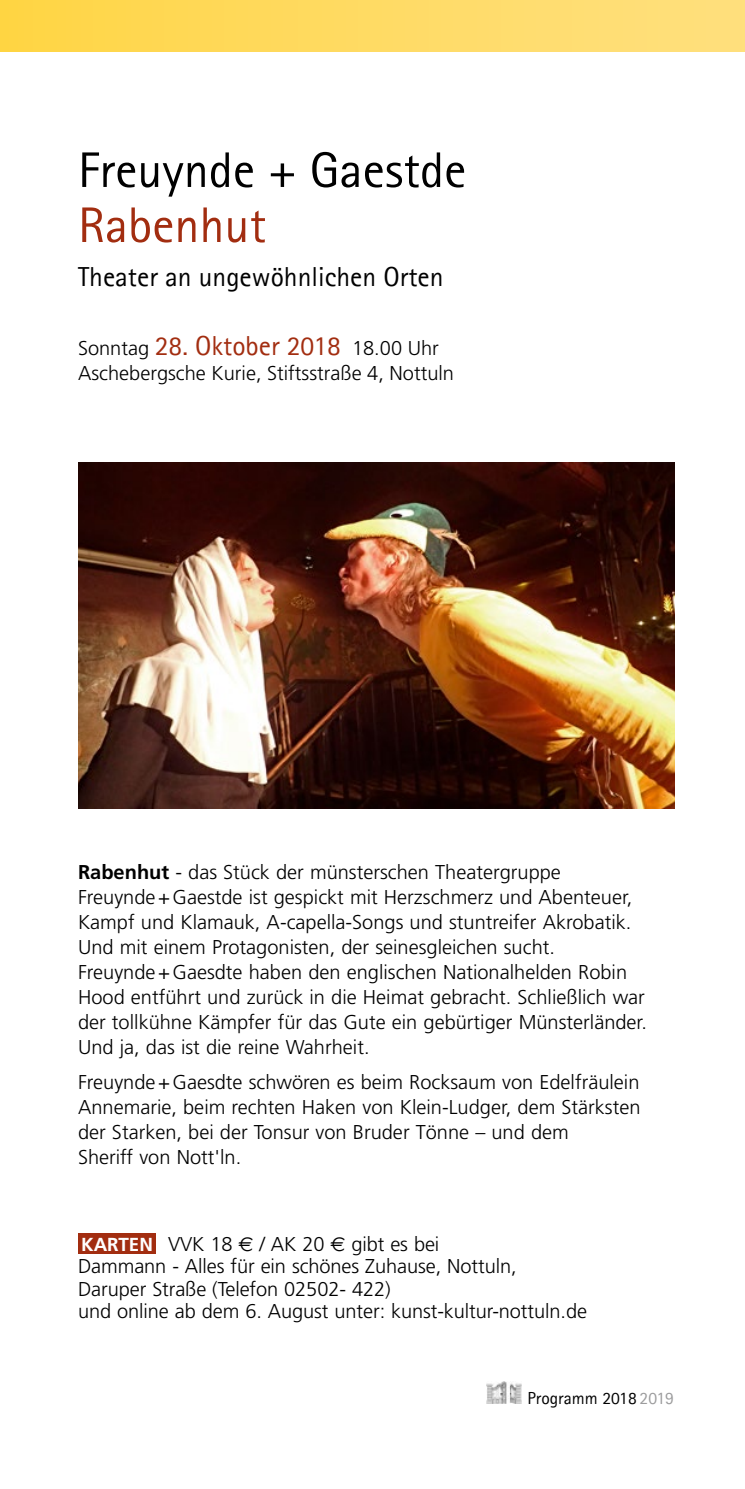
<style>
.page{position:relative;width:745px;height:1489px;background:#fff}
.page>*{position:absolute;margin:0;border:0;box-sizing:border-box;transform-origin:0 0}
.t1{font:50px "Rotis Sans Serif";color:#000}
.t2{font:50px "Rotis Sans Serif";color:#a22d10}
.t3{font:27.5px "Rotis Sans Serif";color:#000}
.t4{font:300 20px/25px "Frutiger";color:#000}
.t5{font:17.5px "Rotis Sans Serif";color:#000}
.s1{font-family:"Rotis Sans Serif";font-weight:400;font-size:27.5px;color:#a22d10}
.s2{font-weight:700}
.s3{font-weight:700;font-size:18.75px;color:#fff}
.s4{font-family:"Euro Sans";font-weight:400}
.s5{color:#9c9c9d}
</style>
<div class="page">
<img style="left:78px;top:462px;width:595px;height:346px">
<div style="left:78px;top:1233px;width:78px;height:20px;background:#a22d10"></div>
<img style="left:486px;top:1381px;width:35px;height:22px">
<div style="left:0;top:0;width:744px;height:52px;background:linear-gradient(to right,#ffd545,#ffe080)"></div>
<h1 class="t1" style="left:78px;top:140px;width:389px">Freuynde + Gaestde</h1>
<h1 class="t2" style="left:78px;top:195px;width:189px">Rabenhut</h1>
<h2 class="t3" style="left:78px;top:261px;width:367px">Theater an ungewöhnlichen Orten</h2>
<p class="t4" style="left:78px;top:335px;width:377px">Sonntag <span class="s1">28. Oktober 2018</span> 18.00 Uhr<br>Aschebergsche Kurie, Stiftsstraße 4, Nottuln</p>
<p class="t4" style="left:78px;top:859px;width:570px"><span class="s2">Rabenhut</span> - das Stück der münsterschen Theatergruppe Freuynde+Gaestde ist gespickt mit Herzschmerz und Abenteuer, Kampf und Klamauk, A-capella-Songs und stuntreifer Akrobatik.<br>Und mit einem Protagonisten, der seinesgleichen sucht.<br>Freuynde+Gaesdte haben den englischen Nationalhelden Robin Hood entführt und zurück in die Heimat gebracht. Schließlich war der tollkühne Kämpfer für das Gute ein gebürtiger Münsterländer.<br>Und ja, das ist die reine Wahrheit.</p>
<p class="t4" style="left:78px;top:1069px;width:563px">Freuynde+Gaesdte schwören es beim Rocksaum von Edelfräulein Annemarie, beim rechten Haken von Klein-Ludger, dem Stärksten der Starken, bei der Tonsur von Bruder Tönne – und dem<br>Sheriff von Nott'ln.</p>
<p class="t4" style="left:78px;top:1232px;width:510px;line-height:22.5px"><span class="s3">KARTEN</span> VVK 18 <span class="s4">E</span> / AK 20 <span class="s4">E</span> gibt es bei<br>Dammann - Alles für ein schönes Zuhause, Nottuln, Daruper Straße (Telefon 02502- 422)<br>und online ab dem 6. August unter: kunst-kultur-nottuln.de</p>
<p class="t5" style="left:527px;top:1387px;width:148px">Programm 2018 <span class="s5">2019</span></p>
</div>
